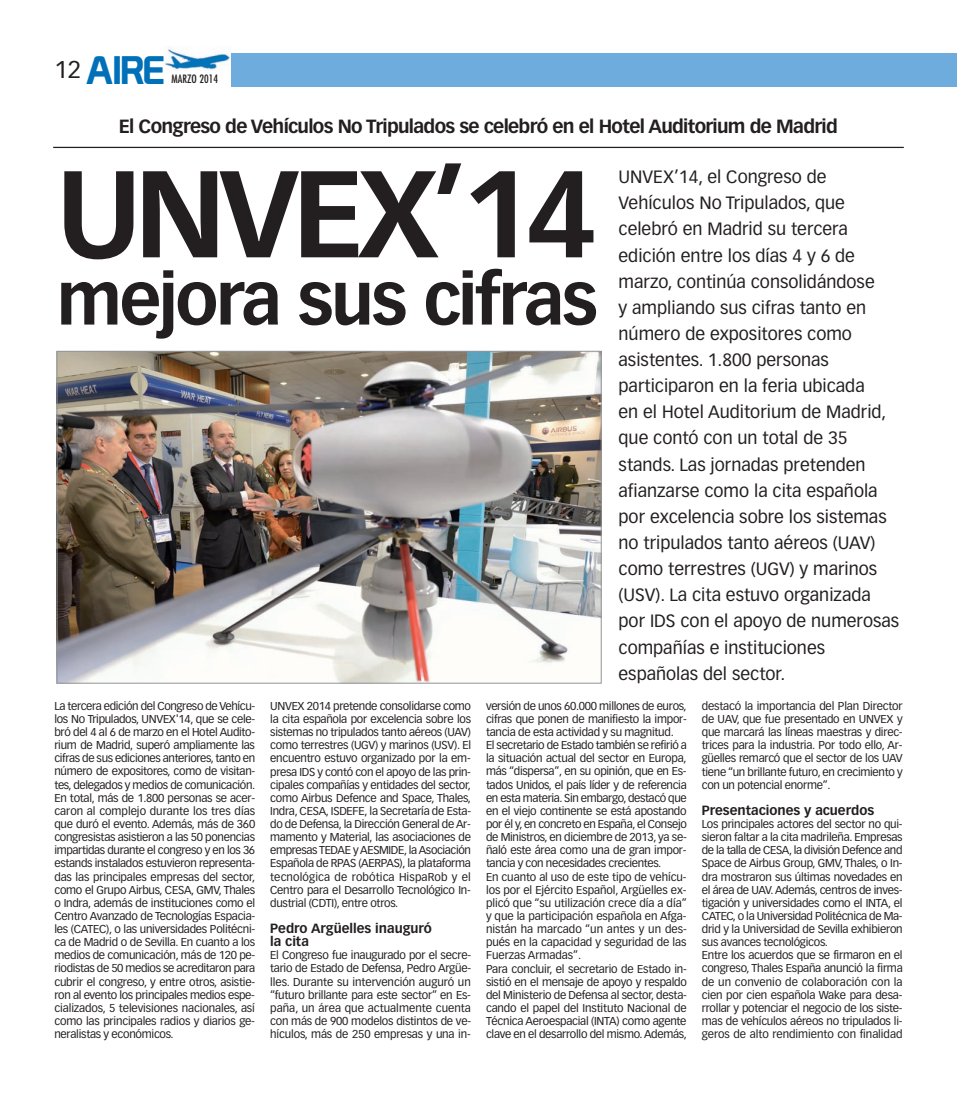
<style>
.page{position:relative;width:957px;height:1099px;background:#fff}
.page>*{position:absolute;margin:0;border:0;box-sizing:border-box;transform-origin:0 0}
.t1{font:700 120.75px "Vectora LH";letter-spacing:-.06em;color:#231f20}
.t2{font:700 69.75px "Vectora LH";letter-spacing:-.035em;color:#231f20}
.t3{font:38.88px "Prototype";color:#0070b8}
.t4{font:700 18.75px "Vectora LH";letter-spacing:-.035em;color:#231f20}
.t5{font:17.5px/26.1px "Vectora LH";color:#231f20}
.t6{font:700 13.12px/13.1px "Vectora LH";color:#231f20}
.t7{font:11.25px/13.1px "Vectora LH";letter-spacing:-.02em;color:#231f20;text-align:justify}
.t8{font:condensed 11.25px "Futura";color:#231f20}
</style>
<div class="page">
<img style="left:59px;top:353px;width:540px;height:328px">
<img style="left:164px;top:47px;width:66px;height:24px">
<hr style="left:53px;top:147px;width:851px;height:1px;background:#231f20">
<div style="left:232px;top:53px;width:725px;height:33px;background:#6eacdd"></div>
<h3 class="t3" style="left:54px;top:56px;width:112px"><sup>12</sup> AIRE</h3>
<p class="t8" style="left:172px;top:74px;width:48px">MARZO 2014</p>
<h3 class="t4" style="left:119px;top:118px;width:720px">El Congreso de Vehículos No Tripulados se celebró en el Hotel Auditorium de Madrid</h3>
<p class="t5" style="left:618px;top:165px;width:282px">UNVEX’14, el Congreso de<br>Vehículos No Tripulados, que celebró en Madrid su tercera edición entre los días 4 y 6 de marzo, continúa consolidándose<br>y ampliando sus cifras tanto en número de expositores como asistentes. 1.800 personas participaron en la feria ubicada<br>en el Hotel Auditorium de Madrid, que contó con un total de 35 stands. Las jornadas pretenden afianzarse como la cita española por excelencia sobre los sistemas no tripulados tanto aéreos (UAV) como terrestres (UGV) y marinos (USV). La cita estuvo organizada por IDS con el apoyo de numerosas compañías e instituciones españolas del sector.</p>
<h1 class="t1" style="left:56px;top:163px;width:542px">UNVEX’14</h1>
<h2 class="t2" style="left:56px;top:270px;width:543px">mejora sus cifras</h2>
<p class="t7" style="left:54px;top:700px;width:202px">La tercera edición del Congreso de Vehícu&shy;los No Tripulados, UNVEX'14, que se cele&shy;bró del 4 al 6 de marzo en el Hotel Audito&shy;rium de Madrid, superó ampliamente las cifras de sus ediciones anteriores, tanto en número de expositores, como de visitan&shy;tes, delegados y medios de comunicación.<br>En total, más de 1.800 personas se acer&shy;caron al complejo durante los tres días que duró el evento. Además, más de 360 congresistas asistieron a las 50 ponencias impartidas durante el congreso y en los 36 estands instalados estuvieron representa&shy;das las principales empresas del sector, como el Grupo Airbus, CESA, GMV, Thales o Indra, además de instituciones como el Centro Avanzado de Tecnologías Espacia&shy;les (CATEC), o las universidades Politécni&shy;ca de Madrid o de Sevilla. En cuanto a los medios de comunicación, más de 120 pe&shy;riodistas de 50 medios se acreditaron para cubrir el congreso, y entre otros, asistie&shy;ron al evento los principales medios espe&shy;cializados, 5 televisiones nacionales, así como las principales radios y diarios ge&shy;neralistas y económicos.</p>
<p class="t7" style="left:270px;top:700px;width:202px">UNVEX 2014 pretende consolidarse como la cita española por excelencia sobre los sistemas no tripulados tanto aéreos (UAV) como terrestres (UGV) y marinos (USV). El encuentro estuvo organizado por la em&shy;presa IDS y contó con el apoyo de las prin&shy;cipales compañías y entidades del sector, como Airbus Defence and Space, Thales, Indra, CESA, ISDEFE, la Secretaría de Esta&shy;do de Defensa, la Dirección General de Ar&shy;mamento y Material, las asociaciones de empresas TEDAE y AESMIDE, la Asociación Española de RPAS (AERPAS), la plataforma tecnológica de robótica HispaRob y el Centro para el Desarrollo Tecnológico In&shy;dustrial (CDTI), entre otros.</p>
<p class="t6" style="left:270px;top:922px;width:163px">Pedro Argüelles inauguró la cita</p>
<p class="t7" style="left:270px;top:949px;width:202px">El Congreso fue inaugurado por el secre&shy;tario de Estado de Defensa, Pedro Argüe&shy;lles. Durante su intervención auguró un “futuro brillante para este sector” en Es&shy;paña, un área que actualmente cuenta con más de 900 modelos distintos de ve&shy;hículos, más de 250 empresas y una in-</p>
<p class="t7" style="left:486px;top:700px;width:202px;text-align:left">versión de unos 60.000 millones de euros, cifras que ponen de manifiesto la impor&shy;tancia de esta actividad y su magnitud.<br>El secretario de Estado también se refirió a la situación actual del sector en Europa, más “dispersa”, en su opinión, que en Es&shy;tados Unidos, el país líder y de referencia en esta materia. Sin embargo, destacó que en el viejo continente se está apostando por él y, en concreto en España, el Consejo de Ministros, en diciembre de 2013, ya se&shy;ñaló este área como una de gran impor&shy;tancia y con necesidades crecientes.<br>En cuanto al uso de este tipo de vehícu&shy;los por el Ejército Español, Argüelles ex&shy;plicó que “su utilización crece día a día” y que la participación española en Afga&shy;nistán ha marcado “un antes y un des&shy;pués en la capacidad y seguridad de las Fuerzas Armadas”.<br>Para concluir, el secretario de Estado in&shy;sistió en el mensaje de apoyo y respaldo del Ministerio de Defensa al sector, desta&shy;cando el papel del Instituto Nacional de Técnica Aeroespacial (INTA) como agente clave en el desarrollo del mismo.Además,</p>
<p class="t7" style="left:702px;top:700px;width:202px">destacó la importancia del Plan Director de UAV, que fue presentado en UNVEX y que marcará las líneas maestras y direc&shy;trices para la industria. Por todo ello, Ar&shy;güelles remarcó que el sector de los UAV tiene “un brillante futuro, en crecimiento y con un potencial enorme”.</p>
<p class="t6" style="left:702px;top:804px;width:174px">Presentaciones y acuerdos</p>
<p class="t7" style="left:702px;top:818px;width:202px;text-align:left">Los principales actores del sector no qui&shy;sieron faltar a la cita madrileña. Empresas de la talla de CESA, la división Defence and Space de Airbus Group, GMV, Thales, o In&shy;dra mostraron sus últimas novedades en el área de UAV.Además, centros de inves&shy;tigación y universidades como el INTA, el CATEC, o la Universidad Politécnica de Ma&shy;drid y la Universidad de Sevilla exhibieron sus avances tecnológicos.<br>Entre los acuerdos que se firmaron en el congreso, Thales España anunció la firma de un convenio de colaboración con la cien por cien española Wake para desa&shy;rrollar y potenciar el negocio de los siste&shy;mas de vehículos aéreos no tripulados li&shy;geros de alto rendimiento con finalidad</p>
</div>
